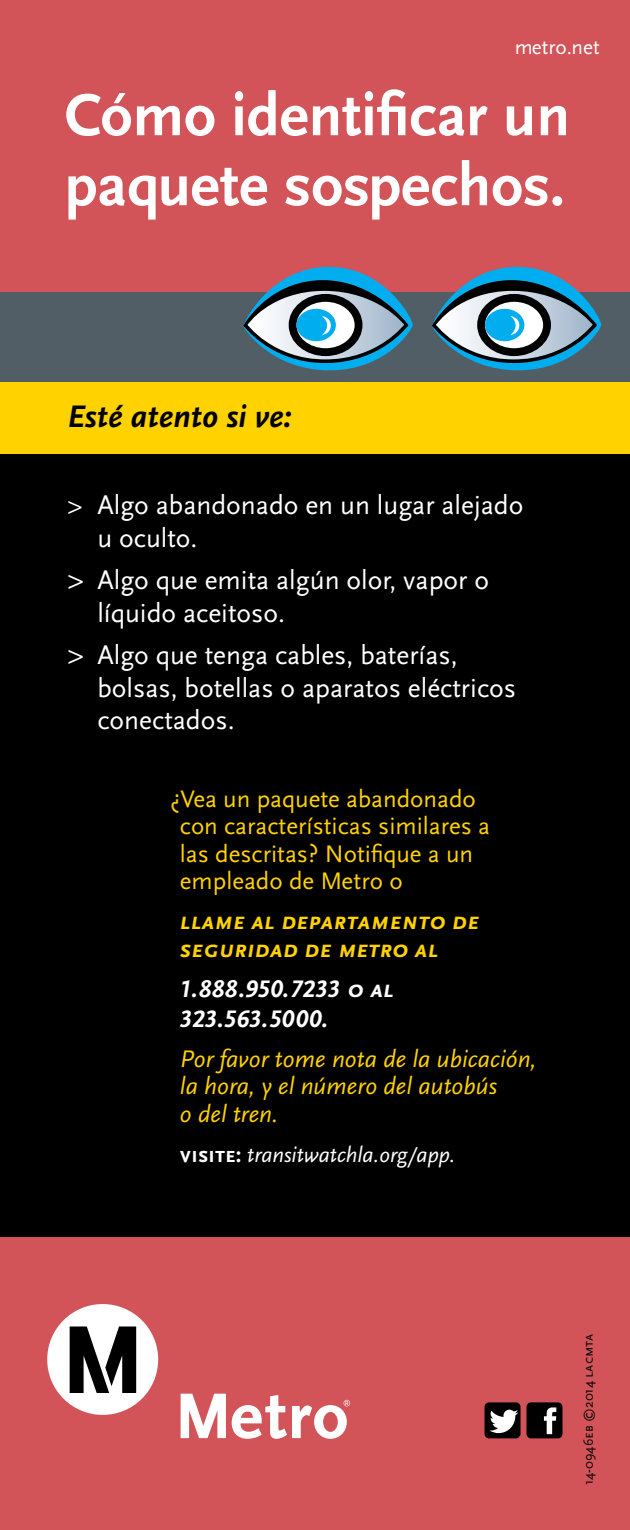
<style>
.page{position:relative;width:630px;height:1530px;background:#fff}
.page>*{position:absolute;margin:0;border:0;box-sizing:border-box;transform-origin:0 0}
.t1{font:700 62px/70px "Scala Sans";color:#fff}
.t2{font:italic 700 32.5px "Scala Sans";color:#000}
.t3{font:27.5px/32.5px "Scala Sans";color:#fff}
.t4{font:25px/27.5px "Scala Sans";color:#ffd200}
.t5{font:italic 25px/27.5px "Scala Sans";color:#ffd200}
.t6{font:italic 700 25px/27.5px "Scala Sans Caps";color:#ffd200}
.t7{font:italic 700 25px/30px "Scala Sans Caps";color:#fff}
.t8{font:italic 22.5px "Scala Sans";color:#fff}
.t9{font:21.25px "Scala Sans";color:#fff}
.t10{font:13.75px "Scala Sans Caps";color:#000}
.s1{font-family:"Scala Sans Bold Expert";font-weight:400}
.s2{font-size:30px}
.s3{font-family:"Scala Sans Expert"}
.s4{font-family:"Scala Sans Caps";font-weight:700;font-style:normal}
</style>
<div class="page">
<div style="left:0;top:1238px;width:630px;height:292px;background:#d25459"></div>
<div style="left:0;top:454px;width:630px;height:784px;background:#000"></div>
<div style="left:0;top:0;width:630px;height:292px;background:#d25459"></div>
<div style="left:47px;top:1304px;width:111px;height:111px;background:#fff;border-radius:50%"></div>
<svg style="left:70px;top:1326px;width:66px;height:67px"></svg>
<svg style="left:181px;top:1394px;width:169px;height:45px"></svg>
<div style="left:0;top:382px;width:630px;height:72px;background:#ffd200"></div>
<div style="left:0;top:292px;width:630px;height:90px;background:#525e66"></div>
<svg style="left:432px;top:267px;width:170px;height:103px"></svg>
<svg style="left:243px;top:267px;width:170px;height:103px"></svg>
<div style="left:527px;top:1402px;width:35px;height:36px;background:#000;border-radius:5px"></div>
<svg style="left:544px;top:1407px;width:12px;height:27px"></svg>
<svg style="left:485px;top:1402px;width:36px;height:36px"></svg>
<p class="t9" style="left:515px;top:35px;width:86px">metro.net</p>
<h1 class="t1" style="left:65px;top:82px;width:507px">Cómo identi<span class="s1">&gt;</span>car un paquete sospechos.</h1>
<p class="t2" style="left:67px;top:398px;width:226px">Esté atento si ve:</p>
<p class="t3" style="left:97px;top:489px;width:427px;text-indent:-30px">&gt; Algo abandonado en un lugar alejado u oculto.</p>
<p class="t3" style="left:97px;top:564px;width:393px;text-indent:-30px"><span class="s2">&gt;</span> Algo que emita algún olor, vapor o líquido aceitoso.</p>
<p class="t3" style="left:97px;top:639px;width:420px;text-indent:-30px"><span class="s2">&gt;</span> Algo que tenga cables, baterías, bolsas, botellas o aparatos eléctricos conectados.</p>
<p class="t4" style="left:180px;top:785px;width:312px;text-indent:-10px">¿Vea un paquete abandonado con características similares a las descritas? Noti<span class="s3">&gt;</span>que a un empleado de Metro o</p>
<p class="t6" style="left:180px;top:908px;width:301px">llame al departamento de seguridad de metro al</p>
<p class="t7" style="left:180px;top:974px;width:216px">1.888.950.7233 o al<br>323.563.5000.</p>
<p class="t5" style="left:180px;top:1045px;width:359px">Por favor tome nota de la ubicación, la hora, y el número del autobús<br>o del tren.</p>
<p class="t8" style="left:180px;top:1142px;width:277px"><span class="s4">visite:</span> transitwatchla.org/app.</p>
<p class="t10" style="left:581px;top:1485px;width:153px;rotate:-90deg">14-0946eb ©2014 lacmta</p>
</div>
